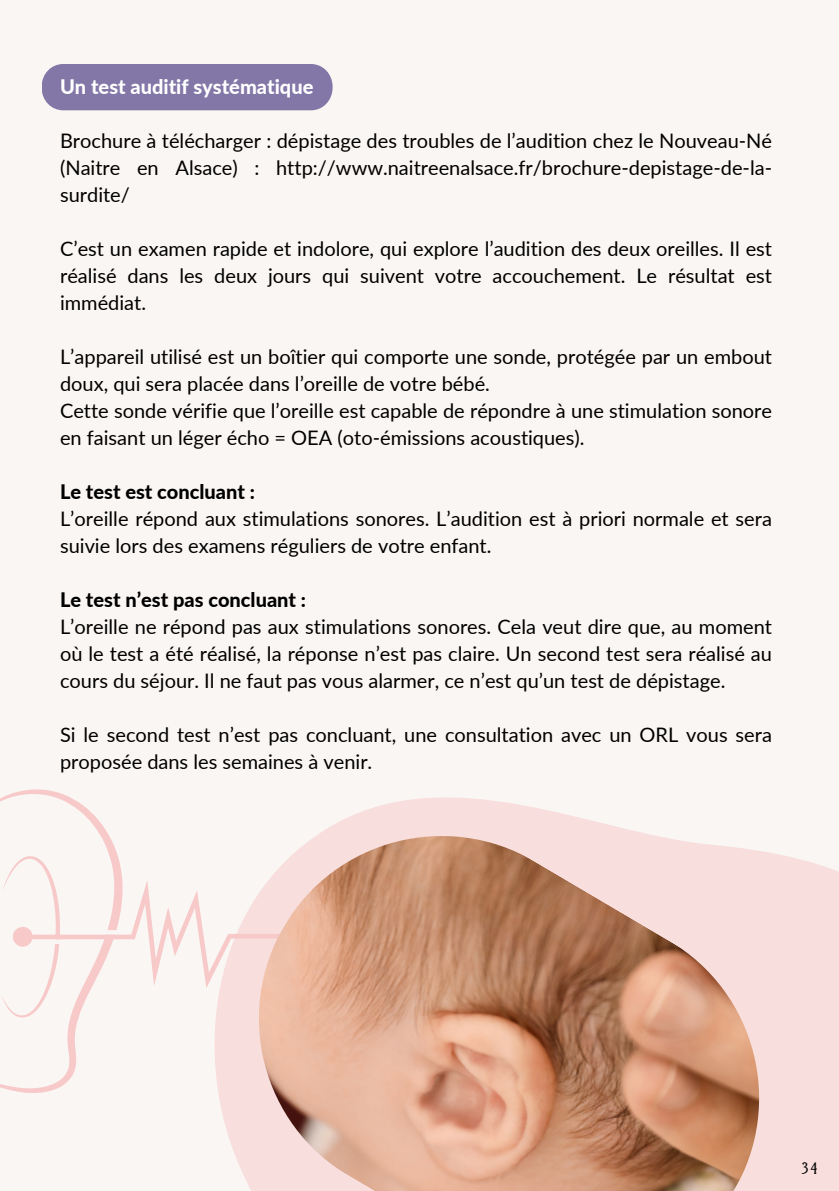
<style>
.page{position:relative;width:839px;height:1191px;background:#fff}
.page>*{position:absolute;margin:0;border:0;box-sizing:border-box;transform-origin:0 0}
.t1{font:20px/27px "Lato";color:#000}
.t2{font:800 20px "Lato";color:#000}
.t3{font:800 20px "Lato";color:#fff}
.t4{font:14.6px "Della Respira";color:#000}
</style>
<div class="page">
<div style="left:0;top:0;width:838px;height:1191px;background:#faf6f3"></div>
<div style="left:42px;top:64px;width:290px;height:46px;background:#8377a8;border-radius:22px"></div>
<svg style="left:0;top:789px;width:145px;height:303px"></svg>
<svg style="left:145px;top:797px;width:693px;height:394px"></svg>
<img style="left:233px;top:810px;width:552px;height:381px">
<h1 class="t3" style="left:60px;top:75px;width:255px">Un test auditif systématique</h1>
<p class="t1" style="left:60px;top:127px;width:713px;text-align:justify">Brochure à télécharger : dépistage des troubles de l’audition chez le Nouveau-Né (Naitre en Alsace) : http://www.naitreenalsace.fr/brochure-depistage-de-la&shy;surdite/</p>
<p class="t1" style="left:60px;top:235px;width:713px;text-align:justify">C’est un examen rapide et indolore, qui explore l’audition des deux oreilles. Il est réalisé dans les deux jours qui suivent votre accouchement. Le résultat est immédiat.</p>
<p class="t1" style="left:60px;top:343px;width:713px">L’appareil utilisé est un boîtier qui comporte une sonde, protégée par un embout doux, qui sera placée dans l’oreille de votre bébé.</p>
<p class="t1" style="left:60px;top:397px;width:713px">Cette sonde vérifie que l’oreille est capable de répondre à une stimulation sonore en faisant un léger écho = OEA (oto-émissions acoustiques).</p>
<p class="t2" style="left:60px;top:480px;width:196px">Le test est concluant :</p>
<p class="t1" style="left:60px;top:505px;width:713px">L’oreille répond aux stimulations sonores. L’audition est à priori normale et sera suivie lors des examens réguliers de votre enfant.</p>
<p class="t2" style="left:60px;top:588px;width:247px">Le test n’est pas concluant :</p>
<p class="t1" style="left:60px;top:613px;width:713px;text-align:justify">L’oreille ne répond pas aux stimulations sonores. Cela veut dire que, au moment où le test a été réalisé, la réponse n’est pas claire. Un second test sera réalisé au cours du séjour. Il ne faut pas vous alarmer, ce n’est qu’un test de dépistage.</p>
<p class="t1" style="left:60px;top:721px;width:713px">Si le second test n’est pas concluant, une consultation avec un ORL vous sera proposée dans les semaines à venir.</p>
<p class="t4" style="left:801px;top:1158px;width:18px">34</p>
</div>
